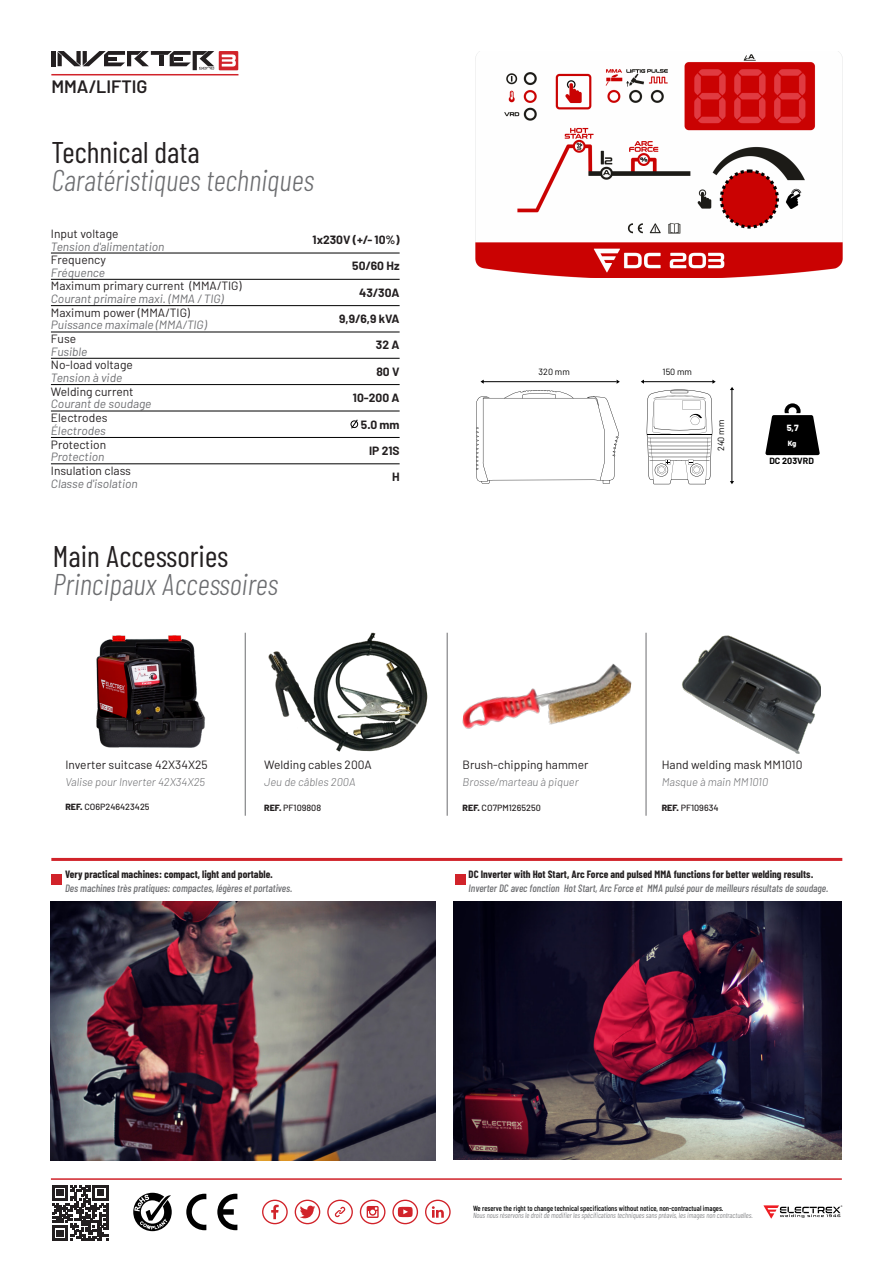
<style>
.page{position:relative;width:893px;height:1263px;background:#fff}
.page>*{position:absolute;margin:0;border:0;box-sizing:border-box;transform-origin:0 0}
.Corpo_texto_ES{font:italic 300 30px "Barlow Condensed";color:#6c6d70}
.Corpo_texto_ES-2{font:30px "Barlow Condensed";color:#231f20}
.Corpo_texto_ES-3{font:600 18px "Barlow";color:#231f20}
.t1{font:12px "Barlow";color:#231f20}
.t2{font:italic 12px "Barlow";color:#6c6d70}
.Corpo_texto_ES-4{font:700 12px "Barlow";color:#231f20}
.t3{font:italic 300 11.25px "Barlow";color:#6c6d70}
.Corpo_texto_ES-5{font:italic 500 10.65px "Barlow Condensed";color:#6c6d70}
.Corpo_texto_ES-6{font:700 10.65px "Barlow Condensed";color:#231f20}
.t4{font:500 9px "Barlow";color:#231f20}
.t5{font:9px "Barlow";color:#000}
.Corpo_texto_ES-7{font:700 9px "Barlow";color:#000}
.t6{font:800 9px "Barlow";color:#fff}
.t7{font:italic 300 7.5px "Barlow Condensed";color:#6c6d70}
.t8{font:500 7.5px "Barlow Condensed";color:#000}
.t9{font:800 7.5px "Barlow";color:#fff}
.s1{font-weight:800}
</style>
<div class="page">
<hr style="left:51px;top:74px;width:187px;height:1px;background:#d1232a">
<div style="left:51px;top:51px;width:5px;height:15px;background:#231f20"></div>
<svg style="left:58px;top:51px;width:180px;height:19px"></svg>
<svg style="left:133px;top:1193px;width:39px;height:38px"></svg>
<svg style="left:186px;top:1194px;width:20px;height:36px"></svg>
<svg style="left:217px;top:1194px;width:20px;height:36px"></svg>
<svg style="left:262px;top:1199px;width:26px;height:25px"></svg>
<svg style="left:295px;top:1199px;width:25px;height:25px"></svg>
<svg style="left:425px;top:1199px;width:26px;height:25px"></svg>
<svg style="left:392px;top:1199px;width:26px;height:25px"></svg>
<svg style="left:360px;top:1199px;width:25px;height:25px"></svg>
<svg style="left:327px;top:1199px;width:26px;height:25px"></svg>
<svg style="left:52px;top:1185px;width:56px;height:56px"></svg>
<hr style="left:51px;top:1178px;width:791px;height:2px;background:#d1232a">
<hr style="left:245px;top:633px;width:1px;height:183px;background:#6c6d70">
<hr style="left:447px;top:633px;width:1px;height:183px;background:#6c6d70">
<hr style="left:646px;top:633px;width:1px;height:183px;background:#6c6d70">
<svg style="left:763px;top:1205px;width:79px;height:13px"></svg>
<img style="left:51px;top:901px;width:385px;height:259px">
<img style="left:454px;top:901px;width:388px;height:259px">
<hr style="left:51px;top:858px;width:791px;height:3px;background:#d1232a">
<div style="left:455px;top:874px;width:10px;height:10px;background:#d1232a"></div>
<div style="left:51px;top:874px;width:11px;height:10px;background:#d1232a"></div>
<svg style="left:351px;top:419px;width:7px;height:10px"></svg>
<hr style="left:51px;top:253px;width:349px;height:1px;background:#000">
<hr style="left:51px;top:279px;width:349px;height:1px;background:#000">
<hr style="left:51px;top:305px;width:349px;height:1px;background:#000">
<hr style="left:51px;top:332px;width:349px;height:1px;background:#000">
<hr style="left:51px;top:358px;width:349px;height:1px;background:#000">
<hr style="left:51px;top:384px;width:349px;height:1px;background:#000">
<hr style="left:51px;top:411px;width:349px;height:1px;background:#000">
<hr style="left:51px;top:437px;width:349px;height:1px;background:#000">
<hr style="left:51px;top:464px;width:349px;height:1px;background:#000">
<img style="left:462px;top:663px;width:170px;height:66px">
<img style="left:96px;top:635px;width:109px;height:113px">
<img style="left:682px;top:635px;width:138px;height:118px">
<img style="left:268px;top:633px;width:160px;height:119px">
<img style="left:476px;top:51px;width:366px;height:226px">
<svg style="left:765px;top:403px;width:55px;height:52px"></svg>
<hr style="left:482px;top:381px;width:135px;height:1px;background:#000">
<hr style="left:643px;top:381px;width:71px;height:1px;background:#000">
<hr style="left:731px;top:390px;width:1px;height:91px;background:#000">
<svg style="left:476px;top:390px;width:143px;height:94px"></svg>
<svg style="left:647px;top:390px;width:65px;height:94px"></svg>
<p class="Corpo_texto_ES-3" style="left:51px;top:76px;width:98px">MMA/LIFTIG</p>
<p class="Corpo_texto_ES-2" style="left:51px;top:133px;width:150px">Technical data</p>
<p class="Corpo_texto_ES" style="left:51px;top:162px;width:264px">Caratéristiques techniques</p>
<p class="t1" style="left:51px;top:226px;width:69px">Input voltage</p>
<p class="t2" style="left:51px;top:239px;width:115px">Tension d'alimentation</p>
<p class="t1" style="left:51px;top:252px;width:57px">Frequency</p>
<p class="t2" style="left:51px;top:265px;width:56px">Fréquence</p>
<p class="t1" style="left:51px;top:279px;width:192px">Maximum primary current (MMA/TIG)</p>
<p class="t2" style="left:51px;top:291px;width:174px">Courant primaire maxi. (MMA / TIG)</p>
<p class="t1" style="left:51px;top:305px;width:141px">Maximum power (MMA/TIG)</p>
<p class="t2" style="left:51px;top:318px;width:157px">Puissance maximale (MMA/TIG)</p>
<p class="t1" style="left:51px;top:331px;width:27px">Fuse</p>
<p class="t2" style="left:51px;top:344px;width:38px">Fusible</p>
<p class="t1" style="left:51px;top:358px;width:83px">No-load voltage</p>
<p class="t2" style="left:51px;top:370px;width:73px">Tension à vide</p>
<p class="t1" style="left:51px;top:384px;width:84px">Welding current</p>
<p class="t2" style="left:51px;top:397px;width:102px">Courant de soudage</p>
<p class="t1" style="left:51px;top:411px;width:58px">Electrodes</p>
<p class="t2" style="left:51px;top:423px;width:56px">Électrodes</p>
<p class="t1" style="left:51px;top:437px;width:57px">Protection</p>
<p class="t2" style="left:51px;top:449px;width:55px">Protection</p>
<p class="t1" style="left:51px;top:463px;width:82px">Insulation class</p>
<p class="t2" style="left:51px;top:476px;width:88px">Classe d'isolation</p>
<p class="Corpo_texto_ES-2" style="left:53px;top:537px;width:177px">Main Accessories</p>
<p class="Corpo_texto_ES" style="left:53px;top:565px;width:227px">Principaux Accessoires</p>
<p class="Corpo_texto_ES-4" style="left:313px;top:232px;width:88px">1x230V (+/- 10%)</p>
<p class="Corpo_texto_ES-4" style="left:352px;top:259px;width:49px">50/60 Hz</p>
<p class="Corpo_texto_ES-4" style="left:359px;top:285px;width:42px">43/30A</p>
<p class="Corpo_texto_ES-4" style="left:339px;top:312px;width:62px">9,9/6,9 kVA</p>
<p class="Corpo_texto_ES-4" style="left:376px;top:338px;width:25px">32 A</p>
<p class="Corpo_texto_ES-4" style="left:376px;top:364px;width:25px">80 V</p>
<p class="Corpo_texto_ES-4" style="left:353px;top:391px;width:48px">10-200 A</p>
<p class="Corpo_texto_ES-4" style="left:361px;top:417px;width:40px">5.0 mm</p>
<p class="Corpo_texto_ES-4" style="left:369px;top:443px;width:32px">IP 21S</p>
<p class="Corpo_texto_ES-4" style="left:392px;top:469px;width:9px">H</p>
<p class="t5" style="left:539px;top:366px;width:33px">320 mm</p>
<p class="t5" style="left:663px;top:366px;width:31px">150 mm</p>
<p class="t5" style="left:715px;top:451px;width:33px;rotate:-90deg">240 mm</p>
<p class="t6" style="left:787px;top:422px;width:13px">5,7</p>
<p class="t9" style="left:788px;top:438px;width:10px">Kg</p>
<p class="Corpo_texto_ES-7" style="left:769px;top:456px;width:46px">DC 203VRD</p>
<p class="t1" style="left:65px;top:757px;width:144px">Inverter suitcase 42X34X25</p>
<p class="t3" style="left:65px;top:775px;width:141px">Valise pour Inverter 42X34X25</p>
<p class="t4" style="left:65px;top:801px;width:86px"><span class="s1">REF.</span> CO6P246423425</p>
<p class="t4" style="left:264px;top:803px;width:58px"><span class="s1">REF.</span> PF109808</p>
<p class="t4" style="left:463px;top:803px;width:80px"><span class="s1">REF.</span> CO7PM1265250</p>
<p class="t4" style="left:662px;top:803px;width:58px"><span class="s1">REF.</span> PF109634</p>
<p class="t1" style="left:264px;top:757px;width:109px">Welding cables 200A</p>
<p class="t3" style="left:264px;top:775px;width:93px">Jeu de câbles 200A</p>
<p class="t1" style="left:463px;top:757px;width:128px">Brush-chipping hammer</p>
<p class="t3" style="left:463px;top:775px;width:118px">Brosse/marteau à piquer</p>
<p class="t1" style="left:662px;top:757px;width:142px">Hand welding mask MM1010</p>
<p class="t3" style="left:662px;top:775px;width:108px">Masque à main MM1010</p>
<p class="Corpo_texto_ES-6" style="left:65px;top:868px;width:209px">Very practical machines: compact, light and portable.</p>
<p class="Corpo_texto_ES-6" style="left:469px;top:868px;width:346px">DC Inverter with Hot Start, Arc Force and pulsed MMA functions for better welding results.</p>
<p class="Corpo_texto_ES-5" style="left:65px;top:881px;width:229px">Des machines très pratiques: compactes, légères et portatives.</p>
<p class="Corpo_texto_ES-5" style="left:469px;top:881px;width:361px">Inverter DC avec fonction Hot Start, Arc Force et MMA pulsé pour de meilleurs résultats de soudage.</p>
<p class="t8" style="left:473px;top:1203px;width:252px">We reserve the right to change technical specifications without notice, non-contractual images.</p>
<p class="t7" style="left:473px;top:1211px;width:281px">Nous nous réservons le droit de modifier les spécifications techniques sans préavis, les images non contractuelles.</p>
</div>
